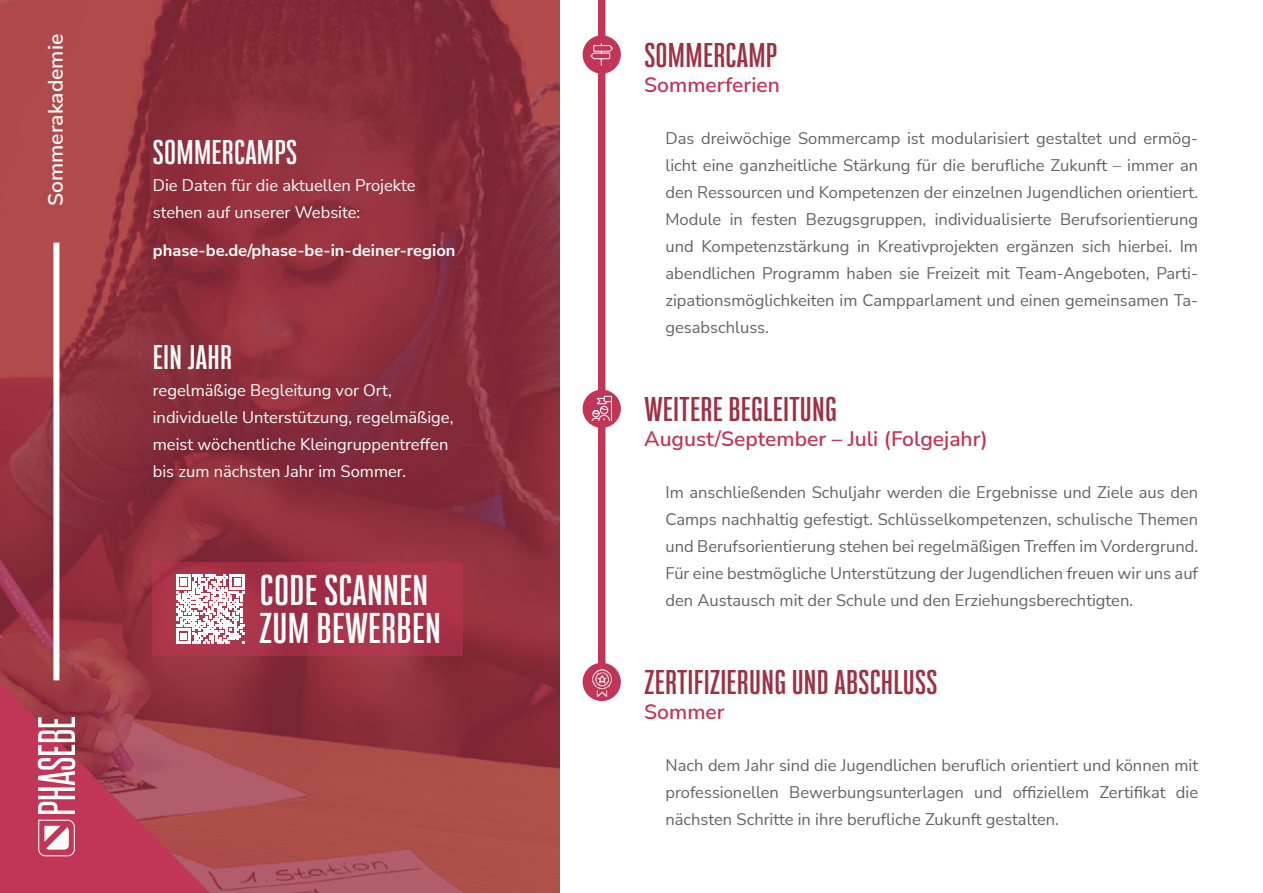
<style>
.page{position:relative;width:1263px;height:893px;background:#fff}
.page>*{position:absolute;margin:0;border:0;box-sizing:border-box;transform-origin:0 0}
.t1{font:700 37.65px/38.4px "Bw Stretch";letter-spacing:.01em;color:#fff}
.t2{font:700 30px "Bw Stretch";letter-spacing:.01em;color:#9d3043}
.t3{font:700 30px "Bw Stretch";letter-spacing:.01em;color:#fff}
.t4{font:600 21px "Nunito Sans";color:#c13556}
.t5{font:600 21px "Nunito Sans";color:#fff}
.t6{font:16.5px/27px "Nunito Sans";color:#646363;text-align:justify}
.t7{font:16.5px/27px "Nunito Sans";color:#fff}
.t8{font:700 16.5px "Nunito Sans";color:#fff}
</style>
<div class="page">
<img style="left:0;top:0;width:559px;height:893px">
<div style="left:53px;top:243px;width:6px;height:437px;background:#fff"></div>
<div style="left:598px;top:0;width:7px;height:682px;background:#c13556"></div>
<div style="left:583px;top:663px;width:38px;height:38px;background:#c13556;border-radius:50%"></div>
<img style="left:588px;top:670px;width:27px;height:26px">
<div style="left:583px;top:35px;width:38px;height:39px;background:#c13556;border-radius:50%"></div>
<svg style="left:590px;top:43px;width:23px;height:23px"></svg>
<div style="left:583px;top:390px;width:38px;height:38px;background:#c13556;border-radius:50%"></div>
<svg style="left:591px;top:395px;width:21px;height:26px"></svg>
<div style="left:153px;top:562px;width:310px;height:94px;background:#a93249"></div>
<svg style="left:176px;top:575px;width:68px;height:68px"></svg>
<svg style="left:0;top:682px;width:210px;height:211px;background:#b5475b"></svg>
<p class="t5" style="left:41px;top:206px;width:173px;rotate:-90deg">Sommerakademie</p>
<h2 class="t3" style="left:153px;top:133px;width:146px">SOMMERCAMPS</h2>
<p class="t7" style="left:153px;top:171px;width:264px">Die Daten für die aktuellen Projekte stehen auf unserer Website:</p>
<p class="t8" style="left:153px;top:239px;width:304px">phase-be.de/phase-be-in-deiner-region</p>
<h2 class="t3" style="left:153px;top:338px;width:81px">EIN JAHR</h2>
<p class="t7" style="left:153px;top:376px;width:302px">regelmäßige Begleitung vor Ort, individuelle Unterstützung, regelmäßige, meist wöchentliche Kleingruppentreffen bis zum nächsten Jahr im Sommer.</p>
<h1 class="t1" style="left:260px;top:571px;width:183px">CODE SCANNEN<br>ZUM BEWERBEN</h1>
<h2 class="t2" style="left:644px;top:35px;width:134px">SOMMERCAMP</h2>
<p class="t4" style="left:644px;top:70px;width:137px">Sommerferien</p>
<p class="t6" style="left:665px;top:124px;width:534px">Das dreiwöchige Sommercamp ist modularisiert gestaltet und ermög&shy;licht eine ganzheitliche Stärkung für die berufliche Zukunft – immer an den Ressourcen und Kompetenzen der einzelnen Jugendlichen orientiert.<br>Module in festen Bezugsgruppen, individualisierte Berufsorientierung und Kompetenzstärkung in Kreativprojekten ergänzen sich hierbei. Im abendlichen Programm haben sie Freizeit mit Team-Angeboten, Parti&shy;zipationsmöglichkeiten im Campparlament und einen gemeinsamen Ta&shy;gesabschluss.</p>
<h2 class="t2" style="left:644px;top:389px;width:194px">WEITERE BEGLEITUNG</h2>
<p class="t4" style="left:644px;top:424px;width:345px">August/September – Juli (Folgejahr)</p>
<p class="t6" style="left:665px;top:478px;width:534px">Im anschließenden Schuljahr werden die Ergebnisse und Ziele aus den Camps nachhaltig gefestigt. Schlüsselkompetenzen, schulische Themen und Berufsorientierung stehen bei regelmäßigen Treffen im Vordergrund.<br>Für eine bestmögliche Unterstützung der Jugendlichen freuen wir uns auf den Austausch mit der Schule und den Erziehungsberechtigten.</p>
<h2 class="t2" style="left:644px;top:663px;width:294px">ZERTIFIZIERUNG UND ABSCHLUSS</h2>
<p class="t4" style="left:644px;top:697px;width:82px">Sommer</p>
<p class="t6" style="left:665px;top:751px;width:534px">Nach dem Jahr sind die Jugendlichen beruflich orientiert und können mit professionellen Bewerbungsunterlagen und offiziellem Zertifikat die nächsten Schritte in ihre berufliche Zukunft gestalten.</p>
</div>
